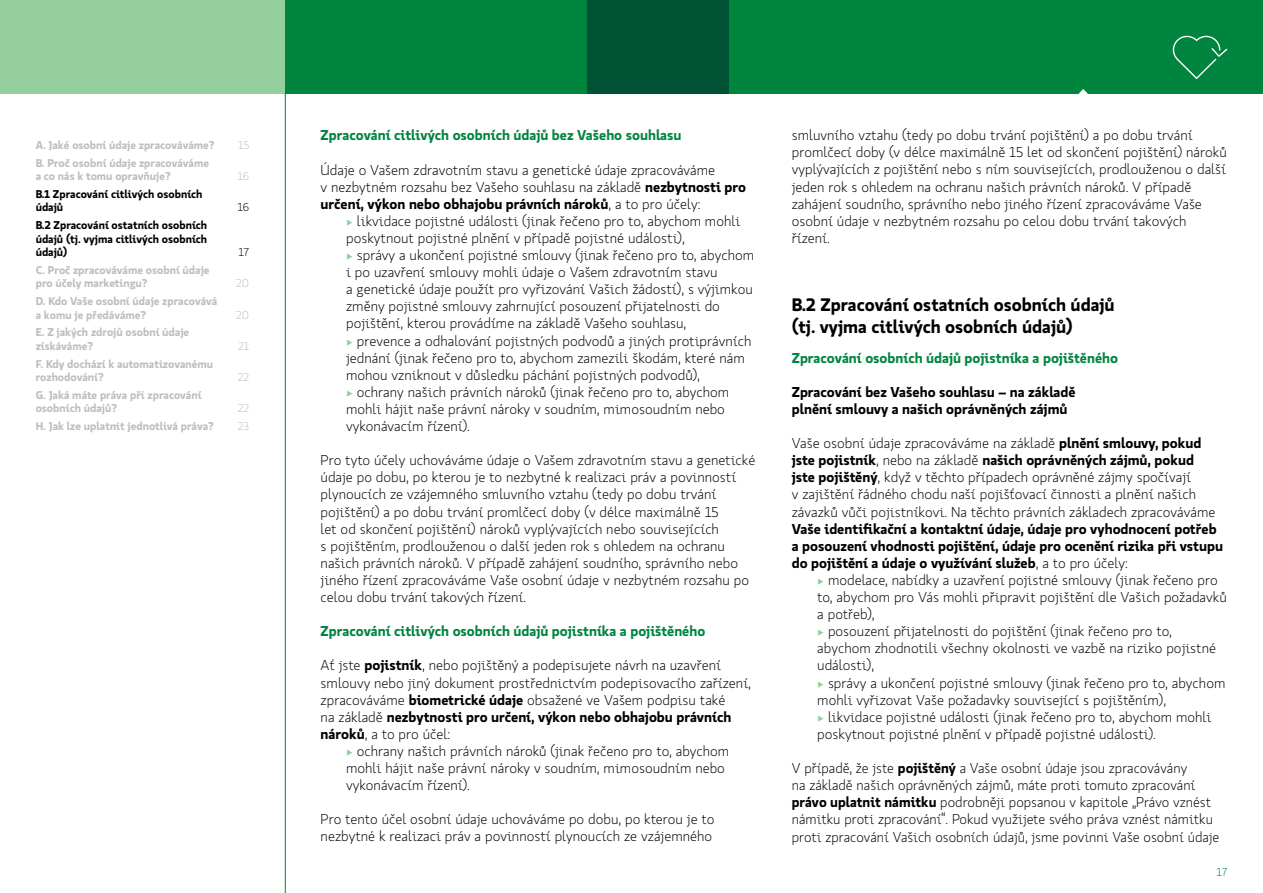
<style>
.page{position:relative;width:1263px;height:893px;background:#fff}
.page>*{position:absolute;margin:0;border:0;box-sizing:border-box;transform-origin:0 0}
.t1{font:700 18px/21.6px "Koop Pro";color:#000}
.t2{font:300 14.25px/17.1px "Koop Pro";color:#000}
.t3{font:700 14.25px/17.1px "Koop Pro";color:#000}
.t4{font:700 14.25px "Koop Pro";color:#00853e}
.t5{font:700 11.25px/13.5px "Koop Pro";color:#bcbec0}
.t6{font:700 11.25px/13.5px "Koop Pro";color:#000}
.t7{font:300 11.25px "Koop Pro";color:#bcbec0}
.t8{font:300 11.25px "Koop Pro";color:#000}
.t9{font:300 11.25px "Koop Pro";color:#00853e}
.s1{font-weight:700}
.s2{color:#95cf9e}
.s3{font-weight:300}
</style>
<div class="page">
<div style="left:0;top:0;width:285px;height:94px;background:#95cf9e"></div>
<div style="left:285px;top:0;width:978px;height:94px;background:#00853e"></div>
<div style="left:587px;top:0;width:142px;height:94px;background:#005235"></div>
<svg style="left:1173px;top:36px;width:54px;height:43px"></svg>
<hr style="left:285px;top:94px;width:1px;height:799px;background:#00853e">
<svg style="left:1079px;top:89px;width:9px;height:5px"></svg>
<p class="t5" style="left:36px;top:138px;width:180px">A. Jaké osobní údaje zpracováváme?</p>
<p class="t7" style="left:238px;top:137px;width:13px">15</p>
<p class="t5" style="left:36px;top:155px;width:175px">B. Proč osobní údaje zpracováváme a co nás k tomu opravňuje?</p>
<p class="t7" style="left:237px;top:169px;width:13px">16</p>
<p class="t6" style="left:36px;top:187px;width:168px">B.1 Zpracování citlivých osobních údajů</p>
<p class="t6" style="left:36px;top:218px;width:173px;text-align:justify">B.2 Zpracování ostatních osobních údajů (tj. vyjma citlivých osobních údajů)</p>
<p class="t5" style="left:36px;top:263px;width:175px">C. Proč zpracováváme osobní údaje pro účely marketingu?</p>
<p class="t5" style="left:36px;top:294px;width:183px">D. Kdo Vaše osobní údaje zpracovává a komu je předáváme?</p>
<p class="t5" style="left:36px;top:325px;width:155px">E. Z jakých zdrojů osobní údaje získáváme?</p>
<p class="t5" style="left:36px;top:356px;width:179px">F. Kdy dochází k automatizovanému rozhodování?</p>
<p class="t5" style="left:36px;top:388px;width:167px">G. Jaká máte práva při zpracování osobních údajů?</p>
<p class="t8" style="left:237px;top:200px;width:13px">16</p>
<p class="t8" style="left:238px;top:245px;width:12px">17</p>
<p class="t7" style="left:236px;top:276px;width:15px">20</p>
<p class="t7" style="left:236px;top:307px;width:15px">20</p>
<p class="t7" style="left:238px;top:338px;width:13px">21</p>
<p class="t7" style="left:238px;top:370px;width:13px">22</p>
<p class="t7" style="left:238px;top:401px;width:13px">22</p>
<p class="t5" style="left:36px;top:419px;width:180px">H. Jak lze uplatnit jednotlivá práva?</p>
<p class="t7" style="left:238px;top:419px;width:13px">23</p>
<p class="t4" style="left:321px;top:125px;width:362px">Zpracování citlivých osobních údajů bez Vašeho souhlasu</p>
<p class="t2" style="left:321px;top:161px;width:427px">Údaje o Vašem zdravotním stavu a genetické údaje zpracováváme<br>v nezbytném rozsahu bez Vašeho souhlasu na základě <span class="s1">nezbytnosti pro určení, výkon nebo obhajobu právních nároků</span>, a to pro účely:</p>
<p class="t2" style="left:346px;top:212px;width:396px"><span class="s2">•</span> likvidace pojistné události (jinak řečeno pro to, abychom mohli poskytnout pojistné plnění v případě pojistné události),</p>
<p class="t2" style="left:346px;top:246px;width:410px"><span class="s2">•</span> správy a ukončení pojistné smlouvy (jinak řečeno pro to, abychom i po uzavření smlouvy mohli údaje o Vašem zdravotním stavu<br>a genetické údaje použít pro vyřizování Vašich žádostí), s výjimkou změny pojistné smlouvy zahrnující posouzení přijatelnosti do pojištění, kterou provádíme na základě Vašeho souhlasu,</p>
<p class="t2" style="left:346px;top:332px;width:407px"><span class="s2">•</span> prevence a odhalování pojistných podvodů a jiných protiprávních jednání (jinak řečeno pro to, abychom zamezili škodám, které nám mohou vzniknout v důsledku páchání pojistných podvodů),</p>
<p class="t2" style="left:346px;top:383px;width:385px"><span class="s2">•</span> ochrany našich právních nároků (jinak řečeno pro to, abychom mohli hájit naše právní nároky v soudním, mimosoudním nebo vykonávacím řízení).</p>
<p class="t2" style="left:321px;top:451px;width:436px">Pro tyto účely uchováváme údaje o Vašem zdravotním stavu a genetické údaje po dobu, po kterou je to nezbytné k realizaci práv a povinností plynoucích ze vzájemného smluvního vztahu (tedy po dobu trvání pojištění) a po dobu trvání promlčecí doby (v délce maximálně 15<br>let od skončení pojištění) nároků vyplývajících nebo souvisejících<br>s pojištěním, prodlouženou o další jeden rok s ohledem na ochranu našich právních nároků. V případě zahájení soudního, správního nebo jiného řízení zpracováváme Vaše osobní údaje v nezbytném rozsahu po celou dobu trvání takových řízení.</p>
<p class="t4" style="left:321px;top:621px;width:386px">Zpracování citlivých osobních údajů pojistníka a pojištěného</p>
<p class="t2" style="left:321px;top:657px;width:432px">Ať jste <span class="s1">pojistník</span>, nebo pojištěný a podepisujete návrh na uzavření smlouvy nebo jiný dokument prostřednictvím podepisovacího zařízení, zpracováváme <span class="s1">biometrické údaje</span> obsažené ve Vašem podpisu také<br>na základě <span class="s1">nezbytnosti pro určení, výkon nebo obhajobu právních nároků</span>, a to pro účel:</p>
<p class="t2" style="left:346px;top:742px;width:385px"><span class="s2">•</span> ochrany našich právních nároků (jinak řečeno pro to, abychom mohli hájit naše právní nároky v soudním, mimosoudním nebo vykonávacím řízení).</p>
<p class="t2" style="left:321px;top:811px;width:395px">Pro tento účel osobní údaje uchováváme po dobu, po kterou je to nezbytné k realizaci práv a povinností plynoucích ze vzájemného</p>
<p class="t2" style="left:792px;top:127px;width:436px">smluvního vztahu (tedy po dobu trvání pojištění) a po dobu trvání promlčecí doby (v délce maximálně 15 let od skončení pojištění) nároků vyplývajících z pojištění nebo s ním souvisejících, prodlouženou o další jeden rok s ohledem na ochranu našich právních nároků. V případě zahájení soudního, správního nebo jiného řízení zpracováváme Vaše osobní údaje v nezbytném rozsahu po celou dobu trvání takových řízení.</p>
<p class="t1" style="left:792px;top:293px;width:324px">B.2 Zpracování ostatních osobních údajů (tj. vyjma citlivých osobních údajů)</p>
<p class="t4" style="left:792px;top:347px;width:328px">Zpracování osobních údajů pojistníka a pojištěného</p>
<p class="t3" style="left:792px;top:383px;width:285px">Zpracování bez Vašeho souhlasu – na základě plnění smlouvy a našich oprávněných zájmů</p>
<p class="t2" style="left:792px;top:434px;width:425px">Vaše osobní údaje zpracováváme na základě <span class="s1">plnění smlouvy, pokud jste pojistník</span>, nebo na základě <span class="s1">našich oprávněných zájmů, pokud jste pojištěný</span>, když v těchto případech oprávněné zájmy spočívají<br>v zajištění řádného chodu naší pojišťovací činnosti a plnění našich závazků vůči pojistníkovi. Na těchto právních základech zpracováváme</p>
<p class="t3" style="left:792px;top:520px;width:433px">Vaše identifikační a kontaktní údaje, údaje pro vyhodnocení potřeb a posouzení vhodnosti pojištění, údaje pro ocenění rizika při vstupu do pojištění a údaje o využívání služeb<span class="s3">, a to pro účely:</span></p>
<p class="t2" style="left:817px;top:571px;width:411px"><span class="s2">•</span> modelace, nabídky a uzavření pojistné smlouvy (jinak řečeno pro to, abychom pro Vás mohli připravit pojištění dle Vašich požadavků a potřeb),</p>
<p class="t2" style="left:817px;top:623px;width:400px"><span class="s2">•</span> posouzení přijatelnosti do pojištění (jinak řečeno pro to, abychom zhodnotili všechny okolnosti ve vazbě na riziko pojistné události),</p>
<p class="t2" style="left:817px;top:674px;width:410px"><span class="s2">•</span> správy a ukončení pojistné smlouvy (jinak řečeno pro to, abychom mohli vyřizovat Vaše požadavky související s pojištěním),</p>
<p class="t2" style="left:817px;top:708px;width:396px"><span class="s2">•</span> likvidace pojistné události (jinak řečeno pro to, abychom mohli poskytnout pojistné plnění v případě pojistné události).</p>
<p class="t2" style="left:792px;top:759px;width:429px">V případě, že jste <span class="s1">pojištěný</span> a Vaše osobní údaje jsou zpracovávány<br>na základě našich oprávněných zájmů, máte proti tomuto zpracování <span class="s1">právo uplatnit námitku</span> podrobněji popsanou v kapitole „Právo vznést námitku proti zpracování“. Pokud využijete svého práva vznést námitku proti zpracování Vašich osobních údajů, jsme povinni Vaše osobní údaje</p>
<p class="t9" style="left:1216px;top:864px;width:12px">17</p>
</div>
